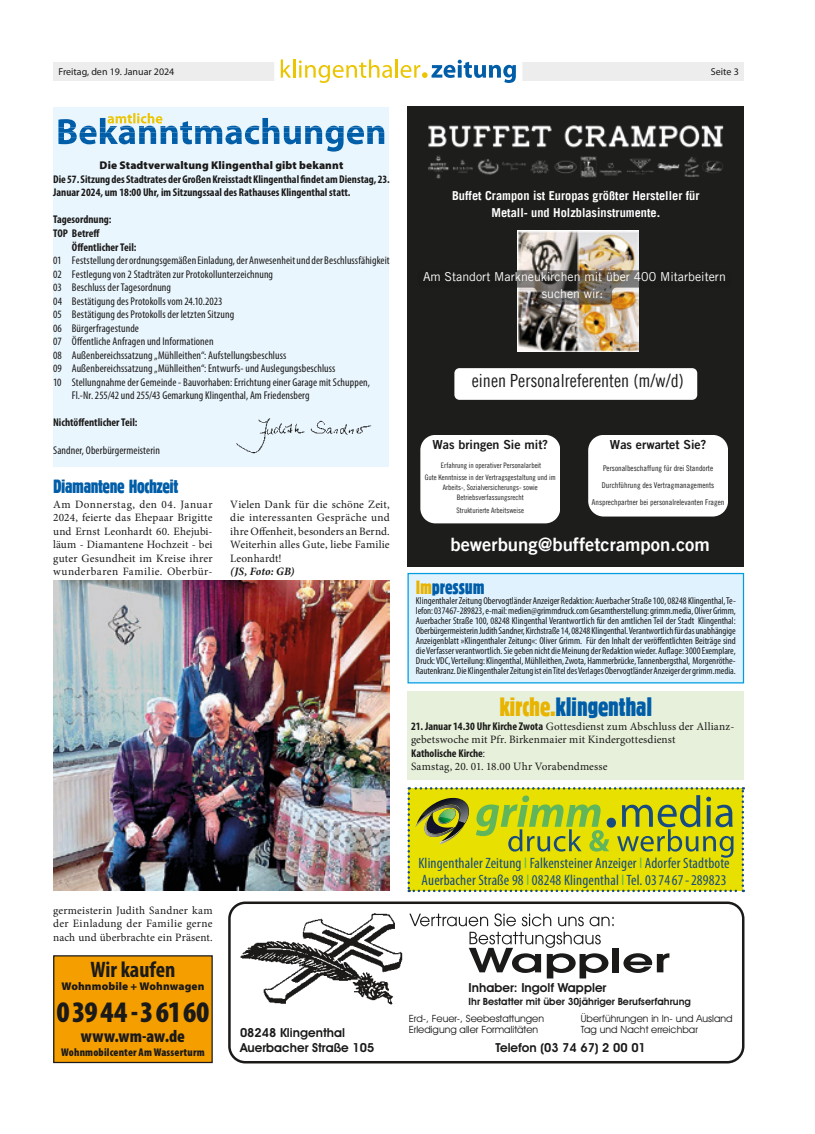
<style>
.page{position:relative;width:815px;height:1134px;background:#fff}
.page>*{position:absolute;margin:0;border:0;box-sizing:border-box;transform-origin:0 0}
.t1{font:900 condensed 29.88px "Myriad Pro";letter-spacing:.035em;color:#1b1a19}
.t2{font:27.5px "Block D Regu Extr Cond";letter-spacing:-.005em;color:#005da8}
.t3{font:700 condensed 22.5px "Myriad Pro";color:#1b1a19}
.t4{font:20px "Block D Regu Extr Cond";letter-spacing:-.02em;color:#005da8}
.t5{font:18.5px "Trade Gothic LT Pro Bd 2";color:#fff}
.t6{font:18.12px "Trade Gothic LT Pro Cn 18";color:#1d1d1c}
.t7{font:900 condensed 17.5px "Myriad Pro";letter-spacing:.005em;color:#1b1a19}
.t8{font:condensed 15px/16.2px "Myriad Pro";letter-spacing:.01em;color:#184b7f}
.t9{font:600 12.5px "Avant Garde IT Cby BT";color:#1b1a19}
.t10{font:12.5px "Trade Gothic LT Pro Bd 2";color:#1b1a19}
.t11{font:700 12.38px/17px "Trade Gothic LT Pro";color:#fff;text-align:center}
.t12{font:12.38px/17px "Trade Gothic LT Pro";color:#fff;text-align:center}
.t13{font:condensed 11.25px "Myriad Pro";letter-spacing:.005em;color:#1b1a19}
.t14{font:11.25px/13.5px "Minion Pro";letter-spacing:.015em;color:#1b1a19;text-align:justify}
.t15{font:700 condensed 11.25px/13.5px "Myriad Pro";color:#1b1a19}
.t16{font:900 11.25px "Myriad Pro";letter-spacing:.01em;color:#1b1a19}
.t17{font:900 condensed 11.25px "Myriad Pro";letter-spacing:.015em;color:#1b1a19}
.t18{font:italic 700 11.25px "Minion Pro";letter-spacing:.005em;color:#1b1a19}
.t19{font:condensed 10px/10px "Myriad Pro";letter-spacing:-.005em;color:#1b1a19;text-align:justify}
.t20{font:10px/10.8px "Avant Garde IT Cby BT";color:#1b1a19}
.t21{font:600 10px "Avant Garde IT Cby BT";color:#1b1a19}
.t22{font:10px "Myriad Pro";color:#1b1a19}
.t23{font:8px/16.6px "Trade Gothic LT Pro Cn 18";color:#1d1d1c;text-align:center}
.t24{font:7.5px/12.5px "Trade Gothic LT Pro Cn 18";color:#1d1d1c;text-align:center}
.s1{color:#e8b400}
.s2{font-family:"Myriad Pro";font-weight:700;font-stretch:condensed}
.s3{font-weight:400}
.s4{color:#61b55a}
</style>
<div class="page">
<div style="left:53px;top:62px;width:691px;height:19px;background:#ededed"></div>
<div style="left:274px;top:53px;width:248px;height:44px;background:#fff"></div>
<svg style="left:281px;top:59px;width:111px;height:24px"></svg>
<hr style="left:395px;top:59px;width:3px;height:19px;background:#ebc500">
<svg style="left:401px;top:60px;width:115px;height:23px"></svg>
<div style="left:54px;top:107px;width:335px;height:359px;background:#eaf6fe"></div>
<div style="left:54px;top:956px;width:158px;height:106px;background:#f59e00"></div>
<div style="left:53px;top:955px;width:160px;height:108px;border:1px solid #1b1a19"></div>
<div style="left:407px;top:691px;width:337px;height:89px;background:#e6f0da"></div>
<div style="left:228px;top:901px;width:516px;height:162px;border:2px solid #1b1a19;border-radius:16px"></div>
<img style="left:240px;top:913px;width:163px;height:92px">
<div style="left:613px;top:948px;width:6px;height:24px;background:#1b1a19"></div>
<svg style="left:623px;top:953px;width:46px;height:20px"></svg>
<svg style="left:469px;top:932px;width:139px;height:46px"></svg>
<svg style="left:409px;top:914px;width:79px;height:12px"></svg>
<svg style="left:494px;top:913px;width:22px;height:13px"></svg>
<svg style="left:522px;top:914px;width:29px;height:12px"></svg>
<svg style="left:558px;top:917px;width:26px;height:9px"></svg>
<svg style="left:590px;top:917px;width:24px;height:9px"></svg>
<div style="left:407px;top:106px;width:337px;height:461px;background:#1d1d1c"></div>
<img style="left:428px;top:125px;width:296px;height:54px">
<div style="left:588px;top:435px;width:140px;height:81px;background:#fff"></div>
<img style="left:517px;top:231px;width:121px;height:121px">
<div style="left:454px;top:368px;width:243px;height:32px;background:#fff"></div>
<img style="left:517px;top:270px;width:122px;height:35px">
<div style="left:420px;top:435px;width:140px;height:88px;background:#fff"></div>
<div style="left:408px;top:573px;width:335px;height:110px;background:#e0f2fd"></div>
<div style="left:407px;top:573px;width:337px;height:110px;border:1px solid #009de0"></div>
<img style="left:53px;top:581px;width:337px;height:310px">
<svg style="left:58px;top:113px;width:326px;height:39px"></svg>
<img style="left:236px;top:418px;width:136px;height:36px">
<svg style="left:407px;top:787px;width:337px;height:105px"></svg>
<p class="t22" style="left:58px;top:65px;width:117px">Freitag, den 19. Januar 2024</p>
<p class="t22" style="left:711px;top:65px;width:29px">Seite 3</p>
<p class="t16" style="left:100px;top:158px;width:245px">Die Stadtverwaltung Klingenthal gibt bekannt</p>
<p class="t15" style="left:53px;top:172px;width:338px">Die 57. Sitzung des Stadtrates der Großen Kreisstadt Klingenthal findet am Dienstag, 23.<br>Januar 2024, um 18:00 Uhr, im Sitzungssaal des Rathauses Klingenthal statt.</p>
<p class="t15" style="left:53px;top:213px;width:60px">Tagesordnung:<br>TOP Betreff</p>
<p class="t15" style="left:72px;top:240px;width:66px">Öffentlicher Teil:</p>
<p class="t13" style="left:53px;top:254px;width:338px">01 Feststellung der ordnungsgemäßen Einladung, der Anwesenheit und der Beschlussfähigkeit</p>
<p class="t13" style="left:53px;top:267px;width:221px">02 Festlegung von 2 Stadträten zur Protokollunterzeichnung</p>
<p class="t13" style="left:53px;top:281px;width:119px">03 Beschluss der Tagesordnung</p>
<p class="t13" style="left:53px;top:294px;width:171px">04 Bestätigung des Protokolls vom 24.10.2023</p>
<p class="t13" style="left:53px;top:308px;width:183px">05 Bestätigung des Protokolls der letzten Sitzung</p>
<p class="t13" style="left:53px;top:321px;width:87px">06 Bürgerfragestunde</p>
<p class="t13" style="left:53px;top:335px;width:162px">07 Öffentliche Anfragen und Informationen</p>
<p class="t13" style="left:53px;top:348px;width:235px">08 Außenbereichssatzung „Mühlleithen“: Aufstellungsbeschluss</p>
<p class="t13" style="left:53px;top:362px;width:284px">09 Außenbereichssatzung „Mühlleithen“: Entwurfs- und Auslegungsbeschluss</p>
<p class="t13" style="left:53px;top:375px;width:318px">10 Stellungnahme der Gemeinde - Bauvorhaben: Errichtung einer Garage mit Schuppen,</p>
<p class="t13" style="left:72px;top:389px;width:239px">Fl.-Nr. 255/42 und 255/43 Gemarkung Klingenthal, Am Friedensberg</p>
<p class="t15" style="left:53px;top:416px;width:86px">Nichtöffentlicher Teil:</p>
<p class="t13" style="left:53px;top:443px;width:108px">Sandner, Oberbürgermeisterin</p>
<h3 class="t4" style="left:53px;top:476px;width:127px">Diamantene Hochzeit</h3>
<p class="t14" style="left:53px;top:497px;width:161px">Am Donnerstag, den 04. Januar 2024, feierte das Ehepaar Brigitte und Ernst Leonhardt 60. Ehejubi&shy;läum - Diamantene Hochzeit - bei guter Gesundheit im Kreise ihrer wunderbaren Familie. Oberbür-</p>
<p class="t14" style="left:230px;top:497px;width:161px">Vielen Dank für die schöne Zeit, die interessanten Gespräche und ihre Offenheit, besonders an Bernd.<br>Weiterhin alles Gute, liebe Familie Leonhardt!</p>
<p class="t18" style="left:230px;top:564px;width:66px">(JS, Foto: GB)</p>
<p class="t11" style="left:452px;top:186px;width:249px">Buffet Crampon ist Europas größter Hersteller für<br>Metall- und Holzblasinstrumente.</p>
<p class="t12" style="left:423px;top:268px;width:304px">Am Standort Markneukirchen mit über 400 Mitarbeitern suchen wir:</p>
<h3 class="t6" style="left:472px;top:370px;width:214px">einen Personalreferenten (m/w/d)</h3>
<p class="t10" style="left:433px;top:436px;width:117px">Was bringen Sie mit?</p>
<p class="t24" style="left:425px;top:459px;width:133px">Erfahrung in operativer Personalarbeit<br>Gute Kenntnisse in der Vertragsgestaltung und im</p>
<p class="t24" style="left:443px;top:483px;width:96px;line-height:10px">Arbeits-, Sozialversicherungs- sowie<br>Betriebsverfassungsrecht</p>
<p class="t24" style="left:457px;top:504px;width:69px">Strukturierte Arbeitsweise</p>
<p class="t10" style="left:610px;top:436px;width:98px">Was erwartet Sie?</p>
<p class="t23" style="left:592px;top:460px;width:134px">Personalbeschaffung für drei Standorte<br>Durchführung des Vertragmanagements<br>Ansprechpartner bei personalrelevanten Fragen</p>
<h3 class="t5" style="left:450px;top:533px;width:261px">bewerbung@buffetcrampon.com</h3>
<h3 class="t4" style="left:416px;top:578px;width:70px"><span class="s1">Im</span>pressum</h3>
<p class="t19" style="left:416px;top:596px;width:321px">Klingenthaler Zeitung Obervogtländer Anzeiger Redaktion: Auerbacher Straße 100, 08248 Klingenthal, Te&shy;lefon: 037467-289823, e-mail: medien@grimmdruck.com Gesamtherstellung: grimm.media, Oliver Grimm, Auerbacher Straße 100, 08248 Klingenthal Verantwortlich für den amtlichen Teil der Stadt Klingenthal:<br>Oberbürgermeisterin Judith Sandner, Kirchstraße 14, 08248 Klingenthal. Verantwortlich für das unabhängige Anzeigenblatt »Klingenthaler Zeitung«: Oliver Grimm. Für den Inhalt der veröffentlichten Beiträge sind die Verfasser verantwortlich. Sie geben nicht die Meinung der Redaktion wieder. Auflage: 3000 Exemplare, Druck: VDC, Verteilung: Klingenthal, Mühlleithen, Zwota, Hammerbrücke, Tannenbergsthal, Morgenröthe-Rautenkranz. Die Klingenthaler Zeitung ist ein Titel des Verlages Obervogtländer Anzeiger der grimm.media.</p>
<h2 class="t2" style="left:499px;top:693px;width:154px"><span class="s1">kirche.</span>klingenthal</h2>
<p class="t14" style="left:411px;top:719px;width:325px"><span class="s2">21. Januar 14.30 Uhr Kirche Zwota</span> Gottesdienst zum Abschluss der Allianz&shy;gebetswoche mit Pfr. Birkenmaier mit Kindergottesdienst</p>
<p class="t15" style="left:411px;top:746px;width:76px">Katholische Kirche<span class="s3">:</span></p>
<p class="t14" style="left:411px;top:760px;width:198px">Samstag, 20. 01. 18.00 Uhr Vorabendmesse</p>
<p class="t14" style="left:53px;top:903px;width:161px">germeisterin Judith Sandner kam der Einladung der Familie gerne nach und überbrachte ein Präsent.</p>
<h3 class="t8" style="left:418px;top:855px;width:313px">Klingenthaler Zeitung <span class="s4">l</span> Falkensteiner Anzeiger <span class="s4">l</span> Adorfer Stadtbote<br>Auerbacher Straße 98 <span class="s4">l</span> 08248 Klingenthal <span class="s4">l</span> Tel. 037467-289823</h3>
<h3 class="t3" style="left:90px;top:955px;width:87px">Wir kaufen</h3>
<p class="t16" style="left:61px;top:979px;width:145px">Wohnmobile + Wohnwagen</p>
<h1 class="t1" style="left:56px;top:992px;width:155px">03944-36160</h1>
<h3 class="t7" style="left:81px;top:1025px;width:105px">www.wm-aw.de</h3>
<p class="t17" style="left:61px;top:1045px;width:145px">Wohnmobilcenter Am Wasserturm</p>
<p class="t9" style="left:469px;top:980px;width:139px">Inhaber: Ingolf Wappler</p>
<p class="t21" style="left:469px;top:995px;width:224px">Ihr Bestatter mit über 30jähriger Berufserfahrung</p>
<p class="t20" style="left:409px;top:1013px;width:137px">Erd-, Feuer-, Seebestattungen<br>Erledigung aller Formalitäten</p>
<p class="t20" style="left:581px;top:1013px;width:153px">Überführungen in In- und Ausland</p>
<p class="t9" style="left:240px;top:1025px;width:107px">08248 Klingenthal</p>
<p class="t20" style="left:581px;top:1024px;width:119px">Tag und Nacht erreichbar</p>
<p class="t9" style="left:240px;top:1040px;width:136px">Auerbacher Straße 105</p>
<p class="t9" style="left:495px;top:1040px;width:152px">Telefon (03 74 67) 2 00 01</p>
</div>
